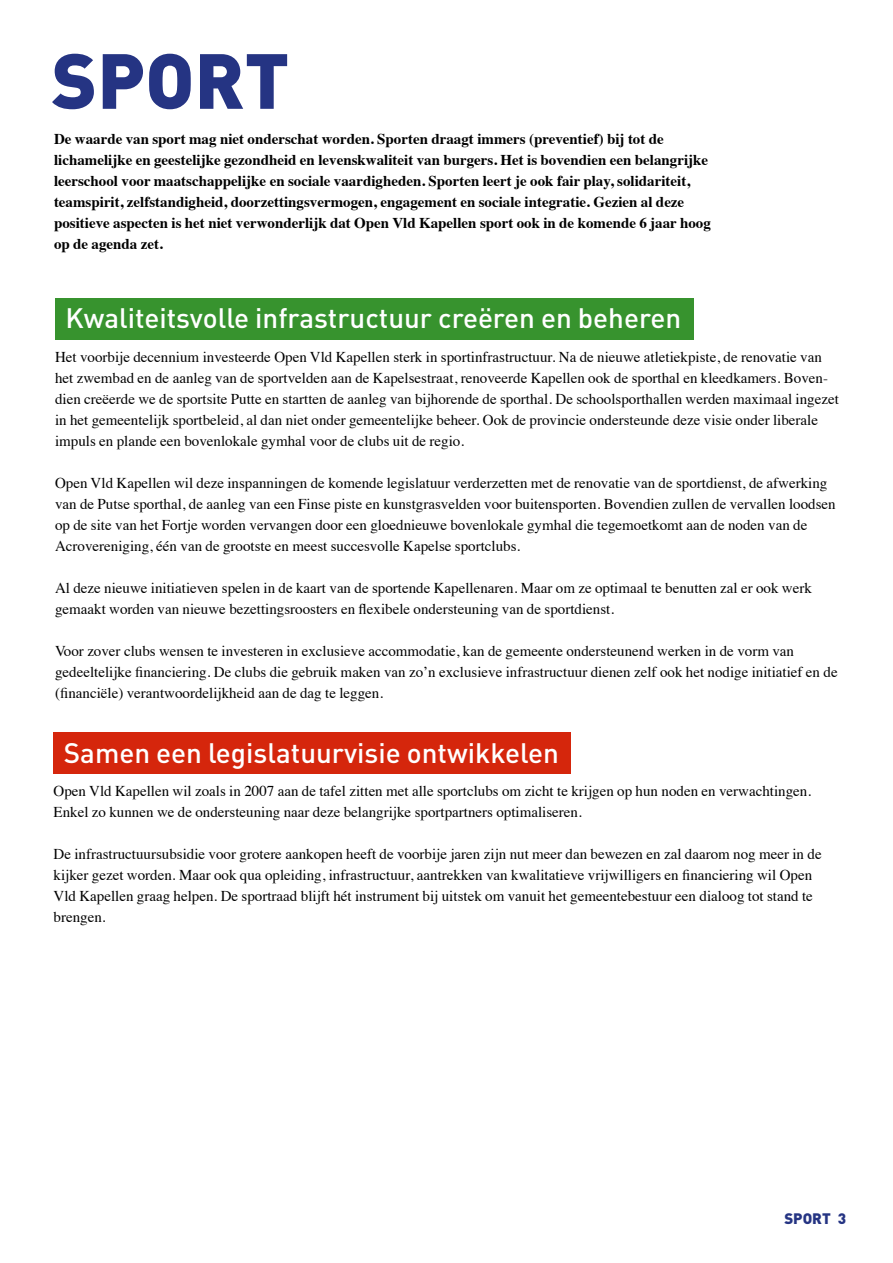
<style>
.page{position:relative;width:893px;height:1263px;background:#fff}
.page>*{position:absolute;margin:0;border:0;box-sizing:border-box;transform-origin:0 0}
.t1{font:900 76.8px "DIN";color:#253483}
.t2{font:500 27.75px "DIN";color:#fff}
.t3{font:15px/21px "Times";color:#000}
.t4{font:700 15px/21px "Times";color:#000}
.t5{font:900 15px "DIN";color:#253483}
</style>
<div class="page">
<div style="left:55px;top:298px;width:638px;height:41px;background:#37932e"></div>
<div style="left:54px;top:732px;width:517px;height:42px;background:#d5260c"></div>
<h1 class="t1" style="left:52px;top:30px;width:239px">SPORT</h1>
<p class="t4" style="left:54px;top:127px;width:658px">De waarde van sport mag niet onderschat worden. Sporten draagt immers (preventief) bij tot de lichamelijke en geestelijke gezondheid en levenskwaliteit van burgers. Het is bovendien een belangrijke leerschool voor maatschappelijke en sociale vaardigheden. Sporten leert je ook fair play, solidariteit, teamspirit, zelfstandigheid, doorzettingsvermogen, engagement en sociale integratie. Gezien al deze positieve aspecten is het niet verwonderlijk dat Open Vld Kapellen sport ook in de komende 6 jaar hoog op de agenda zet.</p>
<h2 class="t2" style="left:65px;top:300px;width:617px">Kwaliteitsvolle infrastructuur creëren en beheren</h2>
<p class="t3" style="left:55px;top:345px;width:785px">Het voorbije decennium investeerde Open Vld Kapellen sterk in sportinfrastructuur. Na de nieuwe atletiekpiste, de renovatie van het zwembad en de aanleg van de sportvelden aan de Kapelsestraat, renoveerde Kapellen ook de sporthal en kleedkamers. Boven&shy;dien creëerde we de sportsite Putte en startten de aanleg van bijhorende de sporthal. De schoolsporthallen werden maximaal ingezet in het gemeentelijk sportbeleid, al dan niet onder gemeentelijke beheer. Ook de provincie ondersteunde deze visie onder liberale impuls en plande een bovenlokale gymhal voor de clubs uit de regio.</p>
<p class="t3" style="left:55px;top:471px;width:782px">Open Vld Kapellen wil deze inspanningen de komende legislatuur verderzetten met de renovatie van de sportdienst, de afwerking van de Putse sporthal, de aanleg van een Finse piste en kunstgrasvelden voor buitensporten. Bovendien zullen de vervallen loodsen op de site van het Fortje worden vervangen door een gloednieuwe bovenlokale gymhal die tegemoetkomt aan de noden van de Acrovereniging, één van de grootste en meest succesvolle Kapelse sportclubs.</p>
<p class="t3" style="left:55px;top:576px;width:758px">Al deze nieuwe initiatieven spelen in de kaart van de sportende Kapellenaren. Maar om ze optimaal te benutten zal er ook werk gemaakt worden van nieuwe bezettingsroosters en flexibele ondersteuning van de sportdienst.</p>
<p class="t3" style="left:55px;top:639px;width:784px">Voor zover clubs wensen te investeren in exclusieve accommodatie, kan de gemeente ondersteunend werken in de vorm van gedeeltelijke financiering. De clubs die gebruik maken van zo’n exclusieve infrastructuur dienen zelf ook het nodige initiatief en de (financiële) verantwoordelijkheid aan de dag te leggen.</p>
<h2 class="t2" style="left:64px;top:735px;width:497px">Samen een legislatuurvisie ontwikkelen</h2>
<p class="t3" style="left:54px;top:779px;width:759px">Open Vld Kapellen wil zoals in 2007 aan de tafel zitten met alle sportclubs om zicht te krijgen op hun noden en verwachtingen.<br>Enkel zo kunnen we de ondersteuning naar deze belangrijke sportpartners optimaliseren.</p>
<p class="t3" style="left:54px;top:842px;width:770px">De infrastructuursubsidie voor grotere aankopen heeft de voorbije jaren zijn nut meer dan bewezen en zal daarom nog meer in de kijker gezet worden. Maar ook qua opleiding, infrastructuur, aantrekken van kwalitatieve vrijwilligers en financiering wil Open Vld Kapellen graag helpen. De sportraad blijft hét instrument bij uitstek om vanuit het gemeentebestuur een dialoog tot stand te brengen.</p>
<p class="t5" style="left:784px;top:1208px;width:48px">SPORT</p>
<p class="t5" style="left:838px;top:1208px;width:10px">3</p>
</div>
